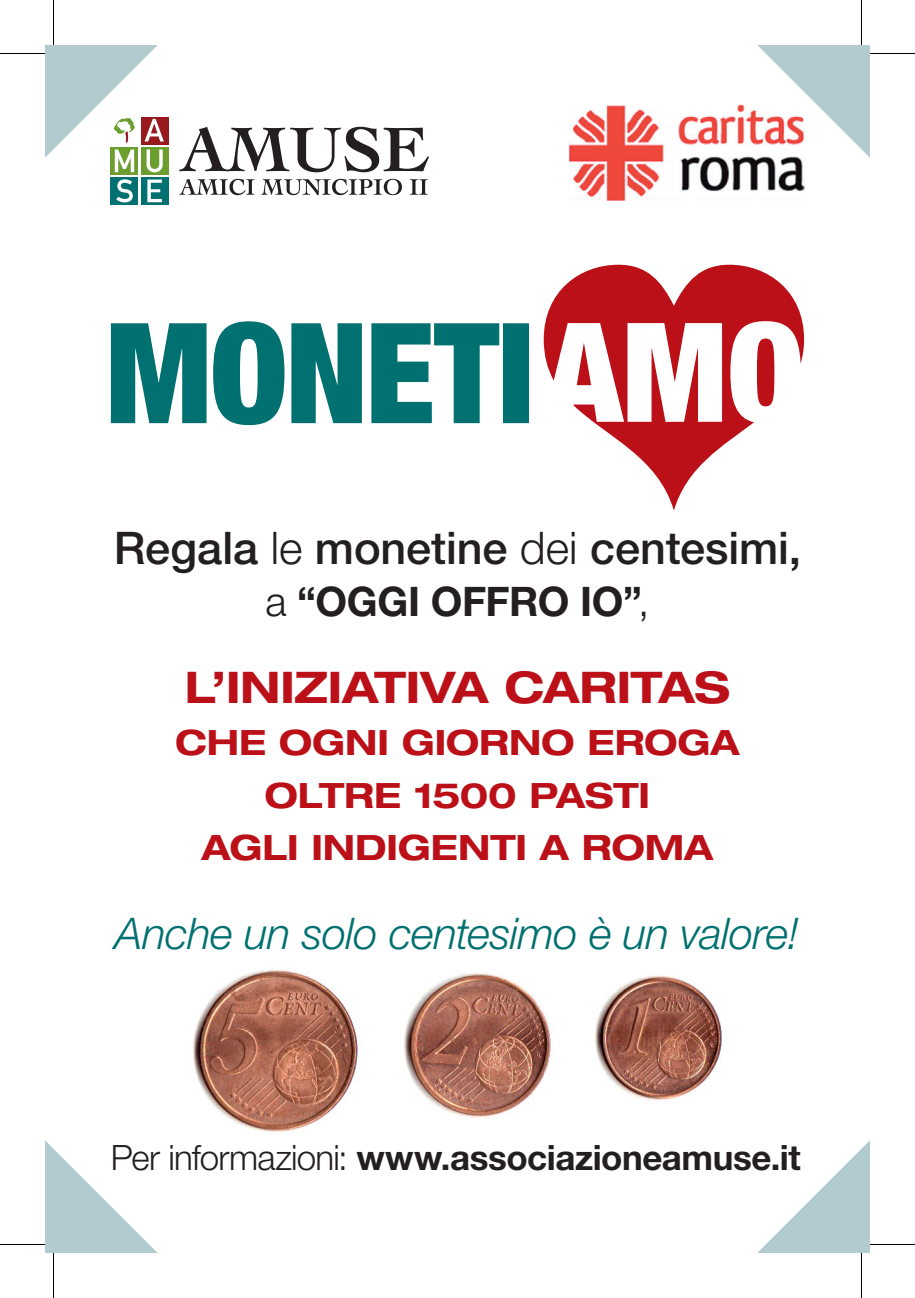
<style>
.page{position:relative;width:915px;height:1298px;background:#fff}
.page>*{position:absolute;margin:0;border:0;box-sizing:border-box;transform-origin:0 0}
.Testo{font:500 45px "Helvetica Neue LT Std";color:#231f20}
.Testo-2{font:italic 300 43.8px "Helvetica Neue LT Std";letter-spacing:-.015em;color:#007070}
.Testo-3{font:700 expanded 43.8px "Helvetica Neue LT Std";letter-spacing:-.005em;color:#bb1018}
.Testo-4{font:700 40.8px "Helvetica Neue LT Std";letter-spacing:-.01em;color:#231f20}
.Testo-5{font:700 expanded 34.8px/52.5px "Helvetica Neue LT Std";color:#bb1018;text-align:center}
.Testo-6{font:700 34.8px "Helvetica Neue LT Std";letter-spacing:-.01em;color:#231f20}
.s1{font-weight:300}
</style>
<div class="page">
<img style="left:193px;top:969px;width:530px;height:163px">
<svg style="left:179px;top:127px;width:250px;height:45px"></svg>
<svg style="left:179px;top:179px;width:76px;height:16px"></svg>
<svg style="left:261px;top:179px;width:141px;height:16px"></svg>
<svg style="left:410px;top:179px;width:18px;height:16px"></svg>
<div style="left:111px;top:147px;width:27px;height:28px;background:#6c9e2f"></div>
<div style="left:111px;top:178px;width:27px;height:27px;background:#007070"></div>
<div style="left:141px;top:117px;width:27px;height:27px;background:#981a1e"></div>
<div style="left:141px;top:147px;width:27px;height:28px;background:#6c9e2f"></div>
<div style="left:141px;top:178px;width:27px;height:27px;background:#007070"></div>
<svg style="left:116px;top:179px;width:17px;height:23px"></svg>
<svg style="left:147px;top:179px;width:15px;height:23px"></svg>
<img style="left:568px;top:104px;width:236px;height:96px">
<svg style="left:45px;top:45px;width:119px;height:127px"></svg>
<svg style="left:757px;top:45px;width:113px;height:113px"></svg>
<svg style="left:544px;top:265px;width:260px;height:245px"></svg>
<svg style="left:577px;top:343px;width:14px;height:42px"></svg>
<div style="left:757px;top:338px;width:17px;height:68px;background:#bb1018;border-radius:50%"></div>
<svg style="left:111px;top:321px;width:418px;height:104px"></svg>
<svg style="left:45px;top:1140px;width:113px;height:113px"></svg>
<svg style="left:757px;top:1140px;width:113px;height:113px"></svg>
<hr style="left:0;top:53px;width:45px;height:1px;background:#000">
<hr style="left:870px;top:53px;width:45px;height:1px;background:#000">
<hr style="left:0;top:1244px;width:45px;height:1px;background:#000">
<hr style="left:870px;top:1244px;width:45px;height:1px;background:#000">
<hr style="left:53px;top:0;width:1px;height:45px;background:#000">
<hr style="left:53px;top:1253px;width:1px;height:45px;background:#000">
<hr style="left:861px;top:0;width:1px;height:45px;background:#000">
<hr style="left:861px;top:1253px;width:1px;height:45px;background:#000">
<p class="Testo" style="left:114px;top:521px;width:689px">Regala <span class="s1">le</span> monetine <span class="s1">dei</span> centesimi,</p>
<p class="Testo-4" style="left:265px;top:576px;width:386px"><span class="s1">a</span> “OGGI OFFRO IO”<span class="s1">,</span></p>
<p class="Testo-3" style="left:185px;top:660px;width:547px">L’INIZIATIVA CARITAS</p>
<p class="Testo-5" style="left:175px;top:715px;width:566px">CHE OGNI GIORNO EROGA</p>
<p class="Testo-5" style="left:202px;top:768px;width:513px">OLTRE 1500 PASTI<br>AGLI INDIGENTI A ROMA</p>
<p class="Testo-2" style="left:115px;top:907px;width:686px">Anche un solo centesimo è un valore!</p>
<p class="Testo-6" style="left:111px;top:1136px;width:691px"><span class="s1">Per informazioni:</span> www.associazioneamuse.it</p>
</div>
